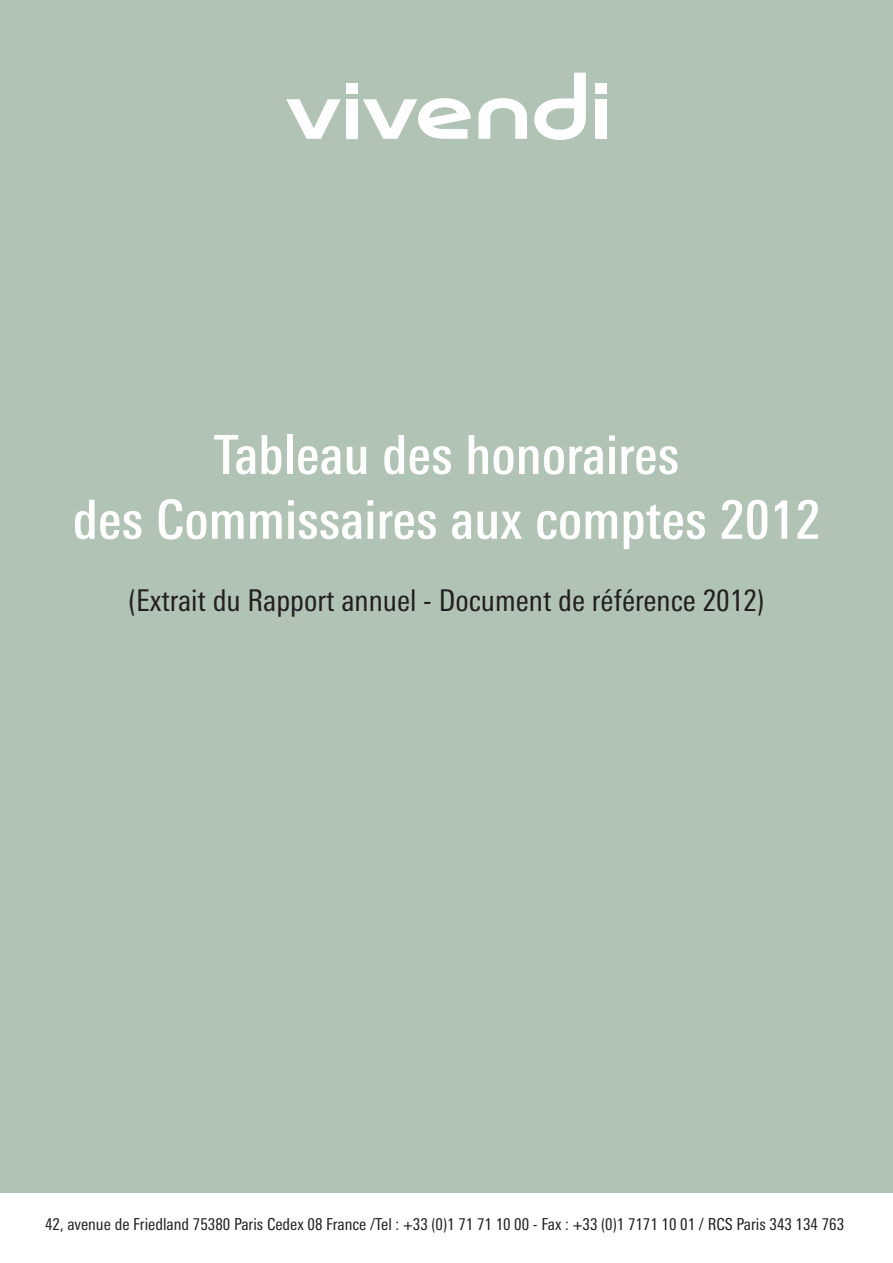
<style>
.page{position:relative;width:893px;height:1263px;background:#fff}
.page>*{position:absolute;margin:0;border:0;box-sizing:border-box;transform-origin:0 0}
.t1{font:500 condensed 54px/64.8px "LT Univers";color:#fff;text-align:center}
.t2{font:condensed 30px "LT Univers";color:#231f20}
.t3{font:condensed 16.5px "LT Univers";color:#231f20}
</style>
<div class="page">
<div style="left:0;top:0;width:893px;height:1192px;background:#b0c3b4"></div>
<div style="left:346px;top:99px;width:12px;height:40px;background:#fff"></div>
<div style="left:346px;top:83px;width:11px;height:11px;background:#fff"></div>
<div style="left:595px;top:99px;width:12px;height:40px;background:#fff"></div>
<div style="left:595px;top:83px;width:12px;height:11px;background:#fff"></div>
<svg style="left:478px;top:98px;width:49px;height:41px"></svg>
<svg style="left:286px;top:99px;width:55px;height:40px"></svg>
<svg style="left:363px;top:98px;width:108px;height:41px"></svg>
<svg style="left:534px;top:73px;width:52px;height:67px"></svg>
<h1 class="t1" style="left:73px;top:422px;width:749px">Tableau des honoraires<br>des Commissaires aux comptes 2012</h1>
<h2 class="t2" style="left:129px;top:583px;width:637px">(Extrait du Rapport annuel - Document de référence 2012)</h2>
<p class="t3" style="left:45px;top:1215px;width:800px">42, avenue de Friedland 75380 Paris Cedex 08 France /Tel : +33 (0)1 71 71 10 00 - Fax : +33 (0)1 7171 10 01 / RCS Paris 343 134 763</p>
</div>
